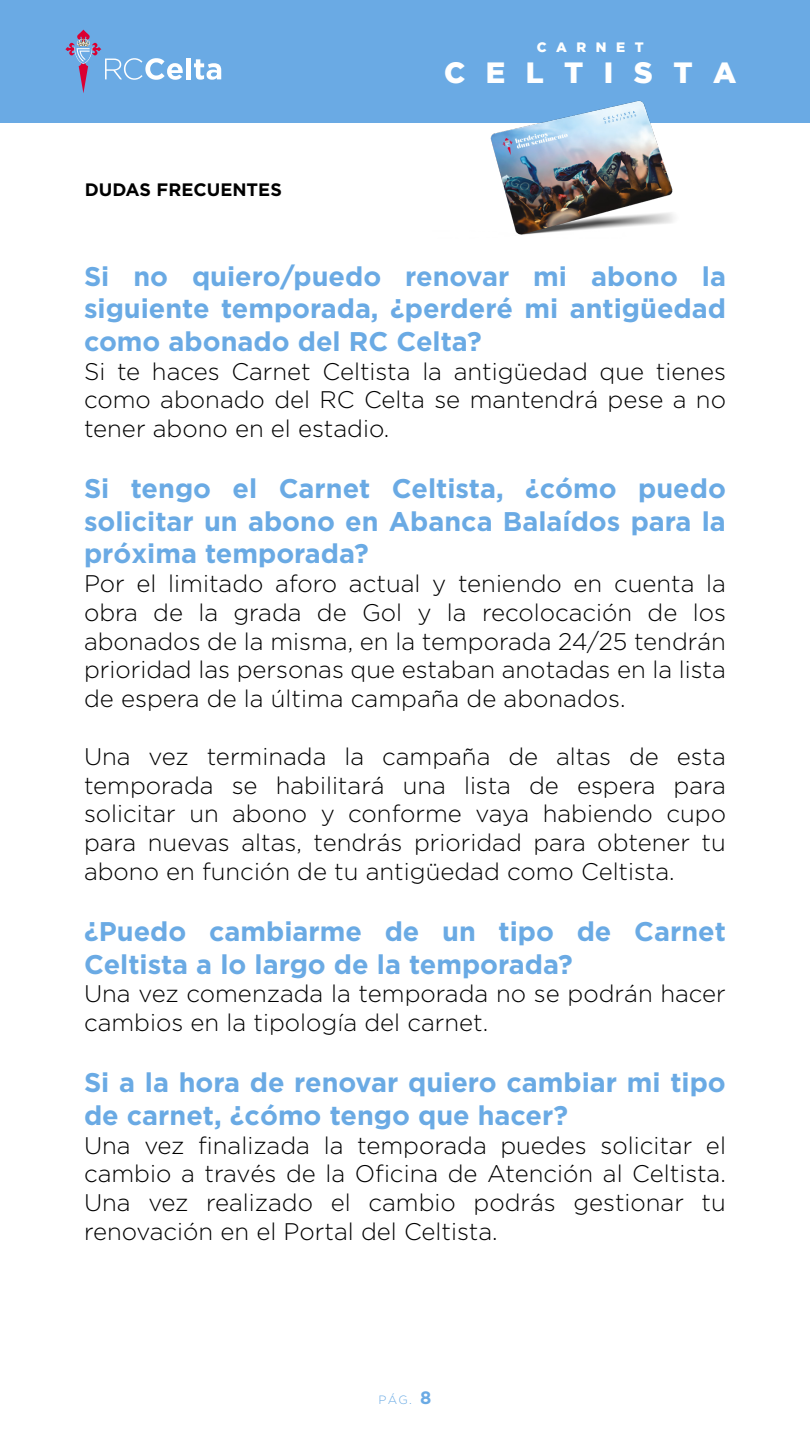
<style>
.page{position:relative;width:810px;height:1440px;background:#fff}
.page>*{position:absolute;margin:0;border:0;box-sizing:border-box;transform-origin:0 0}
.t1{font:900 29.25px "Gotham";letter-spacing:.7em;color:#fff}
.t2{font:700 27px/32.4px "Gotham";color:#6aaae4;text-align:justify}
.t3{font:300 24px/28.8px "Gotham";color:#000;text-align:justify}
.t4{font:700 18px "Gotham";color:#000}
.t5{font:900 13.58px "Gotham";letter-spacing:.7em;color:#fff}
.t6{font:300 12px "Gotham";color:#6aaae4}
.s1{font-weight:700;font-size:17.92px}
</style>
<div class="page">
<div style="left:0;top:0;width:810px;height:122px;background:#6aaae4"></div>
<div style="left:186px;top:58px;width:5px;height:21px;background:#fff"></div>
<svg style="left:194px;top:59px;width:27px;height:21px"></svg>
<svg style="left:65px;top:30px;width:118px;height:63px"></svg>
<img style="left:433px;top:100px;width:293px;height:135px">
<p class="t5" style="left:537px;top:39px;width:108px">CARNET</p>
<p class="t4" style="left:85px;top:179px;width:199px">DUDAS FRECUENTES</p>
<p class="t1" style="left:444px;top:55px;width:294px">CELTISTA</p>
<p class="t2" style="left:84px;top:260px;width:643px">Si no quiero/puedo renovar mi abono la siguiente temporada, ¿perderé mi antigüedad como abonado del RC Celta?</p>
<p class="t3" style="left:84px;top:356px;width:644px">Si te haces Carnet Celtista la antigüedad que tienes como abonado del RC Celta se mantendrá pese a no tener abono en el estadio.</p>
<p class="t2" style="left:84px;top:472px;width:643px">Si tengo el Carnet Celtista, ¿cómo puedo solicitar un abono en Abanca Balaídos para la próxima temporada?</p>
<p class="t3" style="left:84px;top:569px;width:643px">Por el limitado aforo actual y teniendo en cuenta la obra de la grada de Gol y la recolocación de los abonados de la misma, en la temporada 24/25 tendrán prioridad las personas que estaban anotadas en la lista de espera de la última campaña de abonados.</p>
<p class="t3" style="left:84px;top:742px;width:644px">Una vez terminada la campaña de altas de esta temporada se habilitará una lista de espera para solicitar un abono y conforme vaya habiendo cupo para nuevas altas, tendrás prioridad para obtener tu abono en función de tu antigüedad como Celtista.</p>
<p class="t2" style="left:84px;top:915px;width:644px">¿Puedo cambiarme de un tipo de Carnet<br>Celtista a lo largo de la temporada?</p>
<p class="t3" style="left:84px;top:979px;width:643px">Una vez comenzada la temporada no se podrán hacer cambios en la tipología del carnet.</p>
<p class="t2" style="left:84px;top:1066px;width:643px">Si a la hora de renovar quiero cambiar mi tipo de carnet, ¿cómo tengo que hacer?</p>
<p class="t3" style="left:84px;top:1130px;width:643px">Una vez finalizada la temporada puedes solicitar el cambio a través de la Oficina de Atención al Celtista.<br>Una vez realizado el cambio podrás gestionar tu renovación en el Portal del Celtista.</p>
<p class="t6" style="left:379px;top:1393px;width:54px">PÁG. <span class="s1">8</span></p>
</div>
